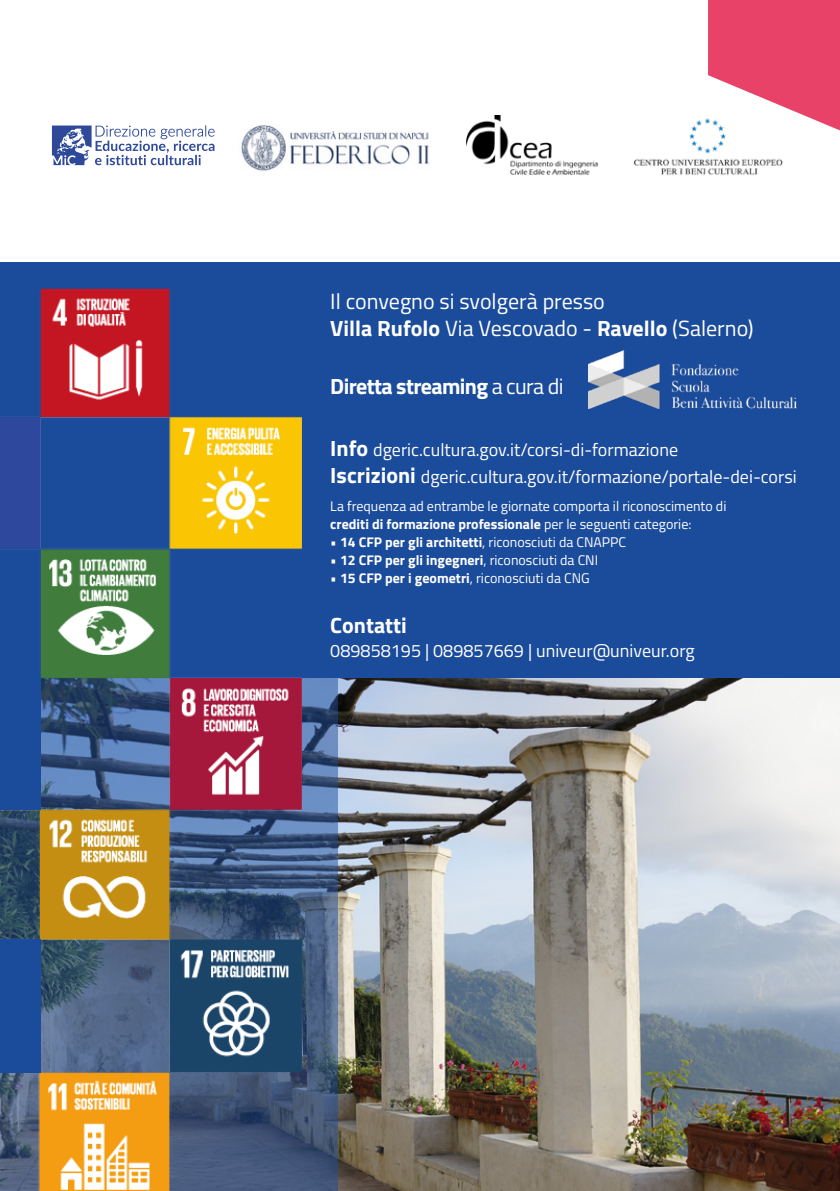
<style>
.page{position:relative;width:840px;height:1191px;background:#fff}
.page>*{position:absolute;margin:0;border:0;box-sizing:border-box;transform-origin:0 0}
.t1{font:22px/26.4px "Titillium Web";color:#fff}
.t2{font:700 22px "Titillium Web";letter-spacing:-.03em;color:#fff}
.t3{font:700 22px "Titillium Web";color:#fff}
.t4{font:18px/26.4px "Titillium Web";color:#fff}
.t5{font:14px/18px "Titillium Web";color:#fff}
.t6{font:700 14px "Titillium Web";color:#fff}
.s1{font-weight:700}
.s2{font-weight:400}
.s3{font-weight:700;font-size:22px}
</style>
<div class="page">
<img style="left:337px;top:677px;width:502px;height:514px">
<svg style="left:302px;top:677px;width:35px;height:514px;background:#4a6388"></svg>
<div style="left:0;top:262px;width:839px;height:415px;background:#1b4c9c"></div>
<img style="left:0;top:289px;width:302px;height:902px">
<svg style="left:708px;top:0;width:131px;height:130px;background:#ec5e7f"></svg>
<div style="left:0;top:938px;width:41px;height:134px;background:#1b4c9c"></div>
<div style="left:0;top:677px;width:41px;height:133px;background:#1b4c9c"></div>
<img style="left:588px;top:350px;width:208px;height:58px">
<svg style="left:52px;top:125px;width:162px;height:40px"></svg>
<img style="left:633px;top:114px;width:151px;height:61px">
<img style="left:466px;top:115px;width:132px;height:60px">
<img style="left:241px;top:126px;width:188px;height:45px">
<h1 class="t1" style="left:330px;top:287px;width:424px">Il convegno si svolgerà presso<br><span class="s1">Villa Rufolo</span> Via Vescovado - <span class="s1">Ravello</span> (Salerno)</h1>
<h1 class="t2" style="left:330px;top:369px;width:235px">Diretta streaming <span class="s2">a cura di</span></h1>
<p class="t4" style="left:330px;top:436px;width:467px"><span class="s3">Info</span> dgeric.cultura.gov.it/corsi-di-formazione<br><span class="s3">Iscrizioni</span> dgeric.cultura.gov.it/formazione/portale-dei-corsi</p>
<p class="t5" style="left:330px;top:496px;width:397px">La frequenza ad entrambe le giornate comporta il riconoscimento di <span class="s1">crediti di formazione professionale</span> per le seguenti categorie:</p>
<p class="t5" style="left:330px;top:532px;width:297px">• <span class="s1">14 CFP per gli architetti</span>, riconosciuti da CNAPPC</p>
<p class="t6" style="left:330px;top:549px;width:269px"><span class="s2">•</span> 12 CFP per gli ingegneri<span class="s2">, riconosciuti da CNI</span></p>
<p class="t5" style="left:330px;top:568px;width:261px">• <span class="s1">15 CFP per i geometri</span>, riconosciuti da CNG</p>
<h1 class="t3" style="left:330px;top:608px;width:78px">Contatti</h1>
<p class="t4" style="left:330px;top:636px;width:365px">089858195 | 089857669 | univeur@univeur.org</p>
</div>
